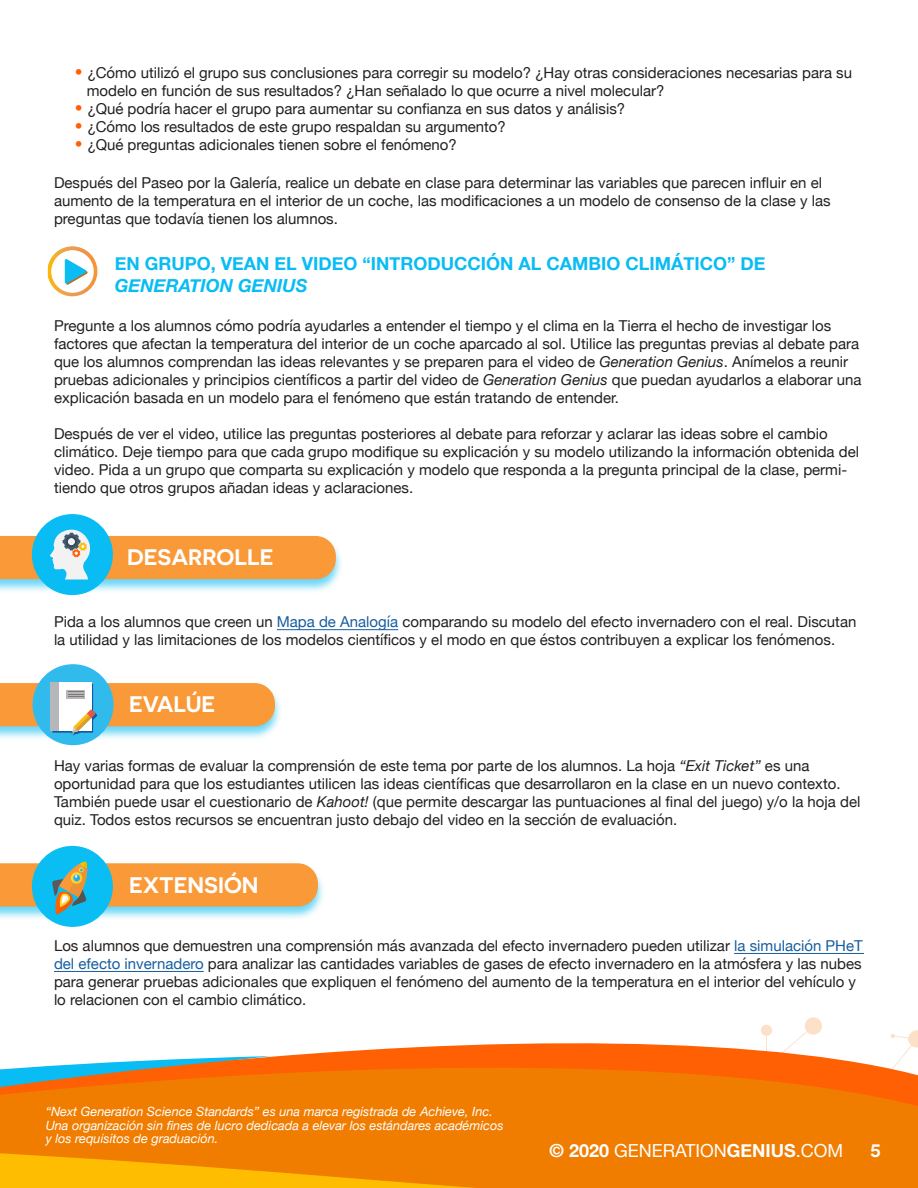
<style>
.page{position:relative;width:918px;height:1188px;background:#fff}
.page>*{position:absolute;margin:0;border:0;box-sizing:border-box;transform-origin:0 0}
.t1{font:600 22.5px "Novecentosanswide";color:#fff}
.t2{font:700 18px/21.6px "Helvetica Neue";color:#09bcf3}
.t3{font:18px "Helvetica Neue";color:#fff}
.t4{font:600 18px "Novecentosanswide";color:#fff}
.t5{font:15px/18px "Helvetica Neue";color:#231f20}
.t6{font:italic 12.75px "Helvetica Neue";color:#fff}
.s1{font-size:25.5px;color:#ff6003}
.s2{font-style:italic}
.s3{color:#175d9e}
.s4{font-weight:700}
</style>
<div class="page">
<div style="left:761px;top:1025px;width:11px;height:11px;background:#fce0c8;border-radius:50%"></div>
<div style="left:805px;top:1017px;width:17px;height:18px;background:#fce0c8;border-radius:50%"></div>
<svg style="left:281px;top:1034px;width:637px;height:22px"></svg>
<svg style="left:669px;top:1056px;width:249px;height:132px;background:#f37a07"></svg>
<svg style="left:0;top:1056px;width:669px;height:132px;background:#ec840b"></svg>
<div style="left:0;top:682px;width:283px;height:59px;background:#09bcf3;opacity:.6"></div>
<div style="left:33px;top:664px;width:81px;height:81px;background:#31bbed;border-radius:50%"></div>
<div style="left:51px;top:682px;width:8px;height:49px;background:#b6b7bb"></div>
<div style="left:59px;top:682px;width:32px;height:49px;background:#fff"></div>
<svg style="left:0;top:683px;width:275px;height:52px"></svg>
<div style="left:0;top:862px;width:326px;height:59px;background:#09bcf3;opacity:.6"></div>
<div style="left:32px;top:846px;width:81px;height:81px;background:#0abdf2;border-radius:50%"></div>
<svg style="left:0;top:861px;width:318px;height:53px"></svg>
<hr style="left:734px;top:953px;width:130px;height:1px;background:#175d9e">
<hr style="left:54px;top:971px;width:150px;height:1px;background:#175d9e">
<div style="left:0;top:535px;width:344px;height:59px;background:#09bcf3;opacity:.6"></div>
<hr style="left:277px;top:629px;width:121px;height:1px;background:#175d9e">
<div style="left:32px;top:514px;width:81px;height:81px;background:#09bcf3;border-radius:50%"></div>
<svg style="left:0;top:526px;width:336px;height:54px"></svg>
<img style="left:48px;top:246px;width:49px;height:50px">
<svg style="left:65px;top:259px;width:23px;height:26px"></svg>
<p class="t5" style="left:87px;top:65px;width:767px;text-indent:-13px"><span class="s1">•</span> ¿Cómo utilizó el grupo sus conclusiones para corregir su modelo? ¿Hay otras consideraciones necesarias para su modelo en función de sus resultados? ¿Han señalado lo que ocurre a nivel molecular?</p>
<p class="t5" style="left:74px;top:101px;width:552px"><span class="s1">•</span> ¿Qué podría hacer el grupo para aumentar su confianza en sus datos y análisis?</p>
<p class="t5" style="left:74px;top:119px;width:433px"><span class="s1">•</span> ¿Cómo los resultados de este grupo respaldan su argumento?</p>
<p class="t5" style="left:74px;top:137px;width:384px"><span class="s1">•</span> ¿Qué preguntas adicionales tienen sobre el fenómeno?</p>
<p class="t5" style="left:54px;top:174px;width:778px">Después del Paseo por la Galería, realice un debate en clase para determinar las variables que parecen influir en el aumento de la temperatura en el interior de un coche, las modificaciones a un modelo de consenso de la clase y las preguntas que todavía tienen los alumnos.</p>
<p class="t2" style="left:115px;top:253px;width:652px">EN GRUPO, VEAN EL VIDEO “INTRODUCCIÓN AL CAMBIO CLIMÁTICO” DE<br><span class="s2">GENERATION GENIUS</span></p>
<p class="t5" style="left:54px;top:317px;width:809px">Pregunte a los alumnos cómo podría ayudarles a entender el tiempo y el clima en la Tierra el hecho de investigar los factores que afectan la temperatura del interior de un coche aparcado al sol. Utilice las preguntas previas al debate para que los alumnos comprendan las ideas relevantes y se preparen para el video de <span class="s2">Generation Genius</span>. Anímelos a reunir pruebas adicionales y principios científicos a partir del video de <span class="s2">Generation Genius</span> que puedan ayudarlos a elaborar una explicación basada en un modelo para el fenómeno que están tratando de entender.</p>
<p class="t5" style="left:54px;top:425px;width:807px">Después de ver el video, utilice las preguntas posteriores al debate para reforzar y aclarar las ideas sobre el cambio climático. Deje tiempo para que cada grupo modifique su explicación y su modelo utilizando la información obtenida del video. Pida a un grupo que comparta su explicación y modelo que responda a la pregunta principal de la clase, permi&shy;tiendo que otros grupos añadan ideas y aclaraciones.</p>
<p class="t1" style="left:127px;top:544px;width:148px">DESARROLLE</p>
<p class="t5" style="left:54px;top:614px;width:804px">Pida a los alumnos que creen un <span class="s3">Mapa de Analogía</span> comparando su modelo del efecto invernadero con el real. Discutan la utilidad y las limitaciones de los modelos científicos y el modo en que éstos contribuyen a explicar los fenómenos.</p>
<p class="t1" style="left:129px;top:691px;width:88px">EVALÚE</p>
<p class="t5" style="left:54px;top:757px;width:757px">Hay varias formas de evaluar la comprensión de este tema por parte de los alumnos. La hoja <span class="s2">“Exit Ticket”</span> es una</p>
<p class="t5" style="left:54px;top:775px;width:788px">oportunidad para que los estudiantes utilicen las ideas científicas que desarrollaron en la clase en un nuevo contexto.</p>
<p class="t5" style="left:54px;top:793px;width:808px">También puede usar el cuestionario de <span class="s2">Kahoot!</span> (que permite descargar las puntuaciones al final del juego) y/o la hoja del</p>
<p class="t5" style="left:54px;top:811px;width:625px">quiz. Todos estos recursos se encuentran justo debajo del video en la sección de evaluación.</p>
<p class="t1" style="left:129px;top:871px;width:131px">EXTENSIÓN</p>
<p class="t5" style="left:54px;top:938px;width:810px">Los alumnos que demuestren una comprensión más avanzada del efecto invernadero pueden utilizar <span class="s3">la simulación PHeT del efecto invernadero</span> para analizar las cantidades variables de gases de efecto invernadero en la atmósfera y las nubes para generar pruebas adicionales que expliquen el fenómeno del aumento de la temperatura en el interior del vehículo y lo relacionen con el cambio climático.</p>
<p class="t6" style="left:46px;top:1103px;width:449px">“Next Generation Science Standards” es una marca registrada de Achieve, Inc.</p>
<p class="t6" style="left:46px;top:1116px;width:459px">Una organización sin fines de lucro dedicada a elevar los estándares académicos</p>
<p class="t6" style="left:46px;top:1130px;width:174px">y los requisitos de graduación.</p>
<p class="t3" style="left:550px;top:1138px;width:295px"><span class="s4">© 2020</span> GENERATION<span class="s4">GENIUS</span>.COM</p>
<p class="t4" style="left:870px;top:1140px;width:12px">5</p>
</div>
